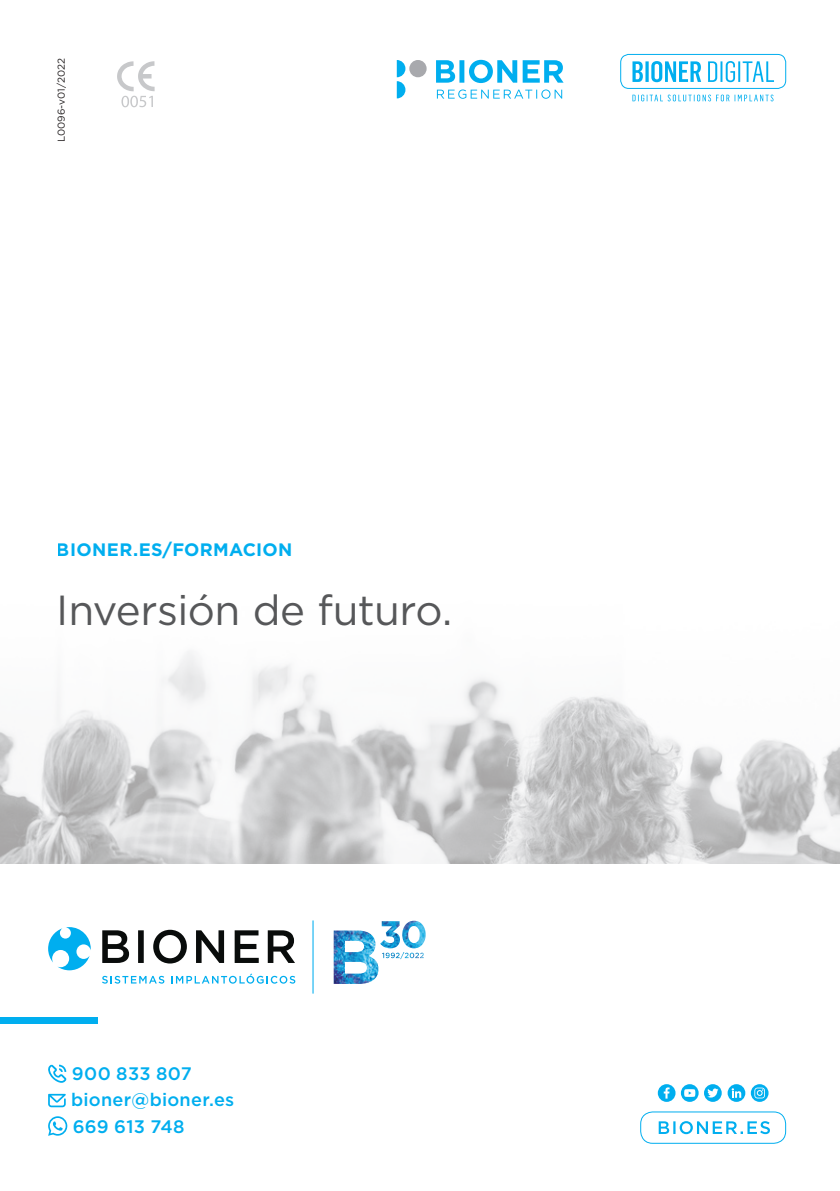
<style>
.page{position:relative;width:840px;height:1191px;background:#fff}
.page>*{position:absolute;margin:0;border:0;box-sizing:border-box;transform-origin:0 0}
.t1{font:42px "Gotham";letter-spacing:-.015em;color:#57585a}
.t2{font:500 18px/26.6px "Gotham";letter-spacing:.015em;color:#00aeef}
.t3{font:700 18px "Gotham";letter-spacing:.02em;color:#00aeef}
.t4{font:10px "Gotham";color:#231f20}
</style>
<div class="page">
<img style="left:333px;top:920px;width:92px;height:64px">
<svg style="left:48px;top:927px;width:43px;height:43px"></svg>
<svg style="left:102px;top:929px;width:193px;height:34px"></svg>
<svg style="left:102px;top:975px;width:62px;height:8px"></svg>
<svg style="left:171px;top:973px;width:124px;height:10px"></svg>
<hr style="left:312px;top:920px;width:1px;height:73px;background:#00aeef">
<svg style="left:750px;top:1084px;width:18px;height:17px"></svg>
<svg style="left:754px;top:1087px;width:10px;height:11px"></svg>
<svg style="left:754px;top:1088px;width:9px;height:9px"></svg>
<div style="left:657px;top:1084px;width:18px;height:17px;background:#00aeef;border-radius:50%"></div>
<svg style="left:663px;top:1087px;width:6px;height:11px"></svg>
<svg style="left:727px;top:1084px;width:18px;height:17px"></svg>
<svg style="left:731px;top:1088px;width:9px;height:9px"></svg>
<svg style="left:703px;top:1084px;width:18px;height:17px"></svg>
<svg style="left:706px;top:1088px;width:12px;height:9px"></svg>
<svg style="left:680px;top:1084px;width:18px;height:17px"></svg>
<svg style="left:683px;top:1089px;width:12px;height:7px"></svg>
<svg style="left:658px;top:1121px;width:111px;height:13px"></svg>
<div style="left:640px;top:1111px;width:145px;height:32px;border:1px solid #00aeef;border-radius:12px"></div>
<div style="left:0;top:1017px;width:97px;height:6px;background:#00aeef"></div>
<svg style="left:48px;top:1064px;width:18px;height:18px"></svg>
<svg style="left:48px;top:1093px;width:18px;height:14px"></svg>
<svg style="left:48px;top:1116px;width:19px;height:19px"></svg>
<svg style="left:117px;top:61px;width:37px;height:46px"></svg>
<img style="left:0;top:651px;width:839px;height:212px">
<div style="left:620px;top:54px;width:165px;height:35px;border:1px solid #00aeef;border-radius:8px"></div>
<svg style="left:632px;top:61px;width:141px;height:21px"></svg>
<svg style="left:632px;top:95px;width:141px;height:6px"></svg>
<svg style="left:396px;top:60px;width:9px;height:38px"></svg>
<div style="left:409px;top:60px;width:17px;height:17px;background:#a8a9ad;border-radius:50%"></div>
<svg style="left:436px;top:89px;width:126px;height:10px"></svg>
<svg style="left:436px;top:60px;width:127px;height:23px"></svg>
<p class="t4" style="left:55px;top:142px;width:85px;rotate:-90deg">L0096-v01/2022</p>
<p class="t3" style="left:57px;top:537px;width:237px">BIONER.ES/FORMACION</p>
<h1 class="t1" style="left:57px;top:583px;width:397px">Inversión de futuro.</h1>
<p class="t2" style="left:71px;top:1060px;width:164px">900 833 807 bioner@bioner.es<br>669 613 748</p>
</div>
